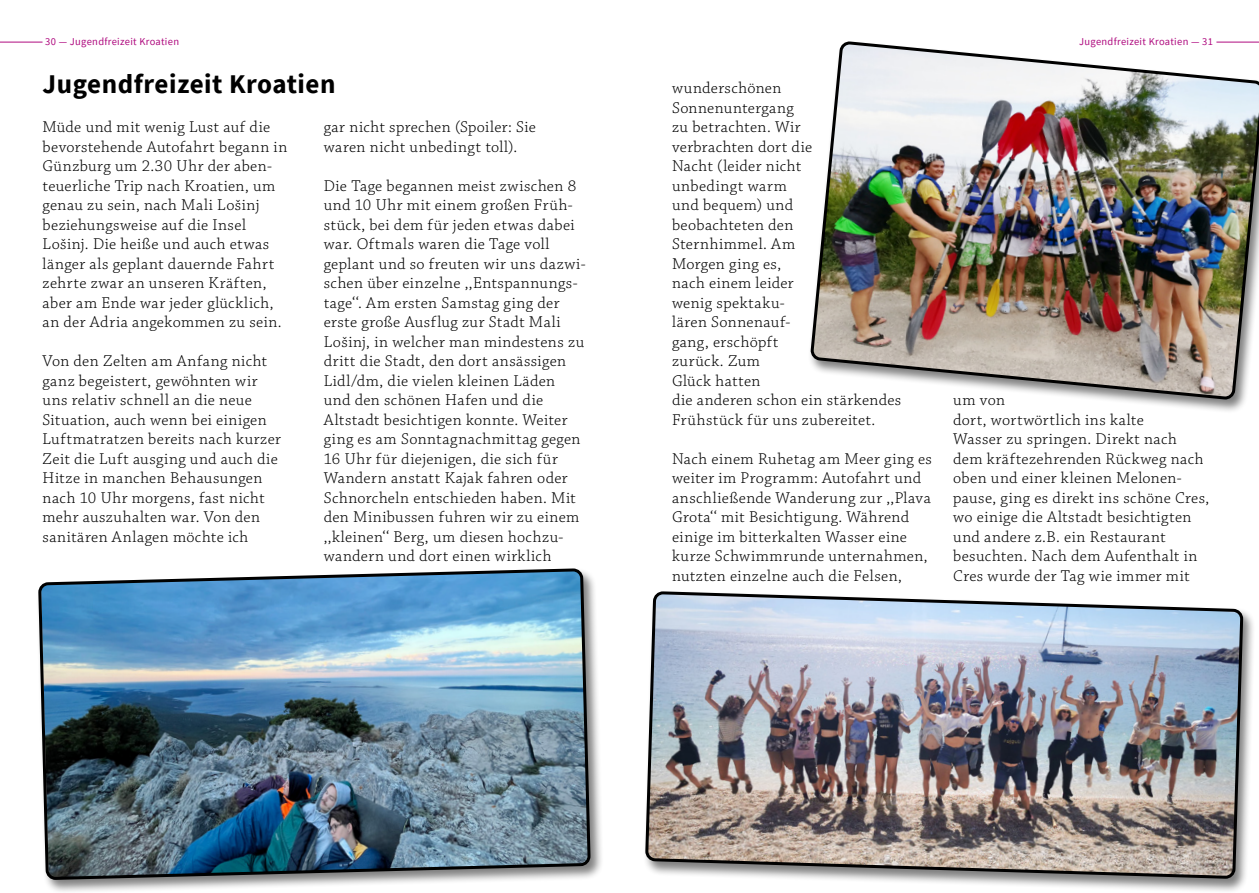
<style>
.page{position:relative;width:1259px;height:893px;background:#fff}
.page>*{position:absolute;margin:0;border:0;box-sizing:border-box;transform-origin:0 0}
.Headline{font:700 27px "Source Sans Pro";letter-spacing:.02em;color:#000}
.MainTextBasic{font:300 16.5px/19.5px "Chaparral Pro";letter-spacing:.025em;color:#000}
.t1{font:10.5px "Source Sans Pro";letter-spacing:.03em;color:#af0a7f}
</style>
<div class="page">
<div style="left:642px;top:590px;width:614px;height:303px;background:#000;opacity:.5"></div>
<img style="left:646px;top:590px;width:598px;height:290px">
<div style="left:35px;top:567px;width:569px;height:326px;background:#000;opacity:.5"></div>
<img style="left:40px;top:570px;width:549px;height:308px">
<div style="left:807px;top:40px;width:452px;height:374px;background:#000;opacity:.5"></div>
<img style="left:808px;top:40px;width:451px;height:362px">
<hr style="left:0;top:42px;width:43px;height:1px;background:#af0a7f">
<hr style="left:1216px;top:42px;width:43px;height:1px;background:#af0a7f">
<p class="t1" style="left:45px;top:35px;width:135px">30 — Jugendfreizeit Kroatien</p>
<p class="t1" style="left:1079px;top:35px;width:135px">Jugendfreizeit Kroatien — 31</p>
<p class="Headline" style="left:43px;top:66px;width:294px">Jugendfreizeit Kroatien</p>
<p class="MainTextBasic" style="left:43px;top:118px;width:246px">Müde und mit wenig Lust auf die bevorstehende Autofahrt begann in<br>Günzburg um 2.30 Uhr der aben&shy;teuerliche Trip nach Kroatien, um genau zu sein, nach Mali Lošinj beziehungsweise auf die Insel<br>Lošinj. Die heiße und auch etwas länger als geplant dauernde Fahrt zehrte zwar an unseren Kräften, aber am Ende war jeder glücklich, an der Adria angekommen zu sein.</p>
<p class="MainTextBasic" style="left:43px;top:352px;width:240px">Von den Zelten am Anfang nicht ganz begeistert, gewöhnten wir uns relativ schnell an die neue<br>Situation, auch wenn bei einigen<br>Luftmatratzen bereits nach kurzer<br>Zeit die Luft ausging und auch die<br>Hitze in manchen Behausungen nach 10 Uhr morgens, fast nicht mehr auszuhalten war. Von den sanitären Anlagen möchte ich</p>
<p class="MainTextBasic" style="left:324px;top:118px;width:213px">gar nicht sprechen (Spoiler: Sie waren nicht unbedingt toll).</p>
<p class="MainTextBasic" style="left:324px;top:176px;width:263px">Die Tage begannen meist zwischen 8 und 10 Uhr mit einem großen Früh&shy;stück, bei dem für jeden etwas dabei war. Oftmals waren die Tage voll geplant und so freuten wir uns dazwi&shy;schen über einzelne ,,Entspannungs&shy;tage‘‘. Am ersten Samstag ging der erste große Ausflug zur Stadt Mali Lošinj, in welcher man mindestens zu dritt die Stadt, den dort ansässigen Lidl/dm, die vielen kleinen Läden und den schönen Hafen und die Altstadt besichtigen konnte. Weiter ging es am Sonntagnachmittag gegen 16 Uhr für diejenigen, die sich für Wandern anstatt Kajak fahren oder Schnorcheln entschieden haben. Mit den Minibussen fuhren wir zu einem ,,kleinen‘‘ Berg, um diesen hochzu&shy;wandern und dort einen wirklich</p>
<p class="MainTextBasic" style="left:672px;top:79px;width:231px">wunderschönen<br>Sonnenuntergang<br>zu betrachten. Wir<br>verbrachten dort die<br>Nacht (leider nicht<br>unbedingt warm<br>und bequem) und<br>beobachteten den<br>Sternhimmel. Am<br>Morgen ging es,<br>nach einem leider<br>wenig spektaku-<br>lären Sonnenauf-<br>gang, erschöpft<br>zurück. Zum<br>Glück hatten<br>die anderen schon ein stärkendes<br>Frühstück für uns zubereitet.</p>
<p class="MainTextBasic" style="left:672px;top:449px;width:261px">Nach einem Ruhetag am Meer ging es weiter im Programm: Autofahrt und anschließende Wanderung zur ,,Plava Grota‘‘ mit Besichtigung. Während einige im bitterkalten Wasser eine kurze Schwimmrunde unternahmen, nutzten einzelne auch die Felsen,</p>
<p class="MainTextBasic" style="left:953px;top:391px;width:257px">um von<br>dort, wortwörtlich ins kalte<br>Wasser zu springen. Direkt nach dem kräftezehrenden Rückweg nach oben und einer kleinen Melonen&shy;pause, ging es direkt ins schöne Cres, wo einige die Altstadt besichtigten und andere z.B. ein Restaurant besuchten. Nach dem Aufenthalt in<br>Cres wurde der Tag wie immer mit</p>
</div>
